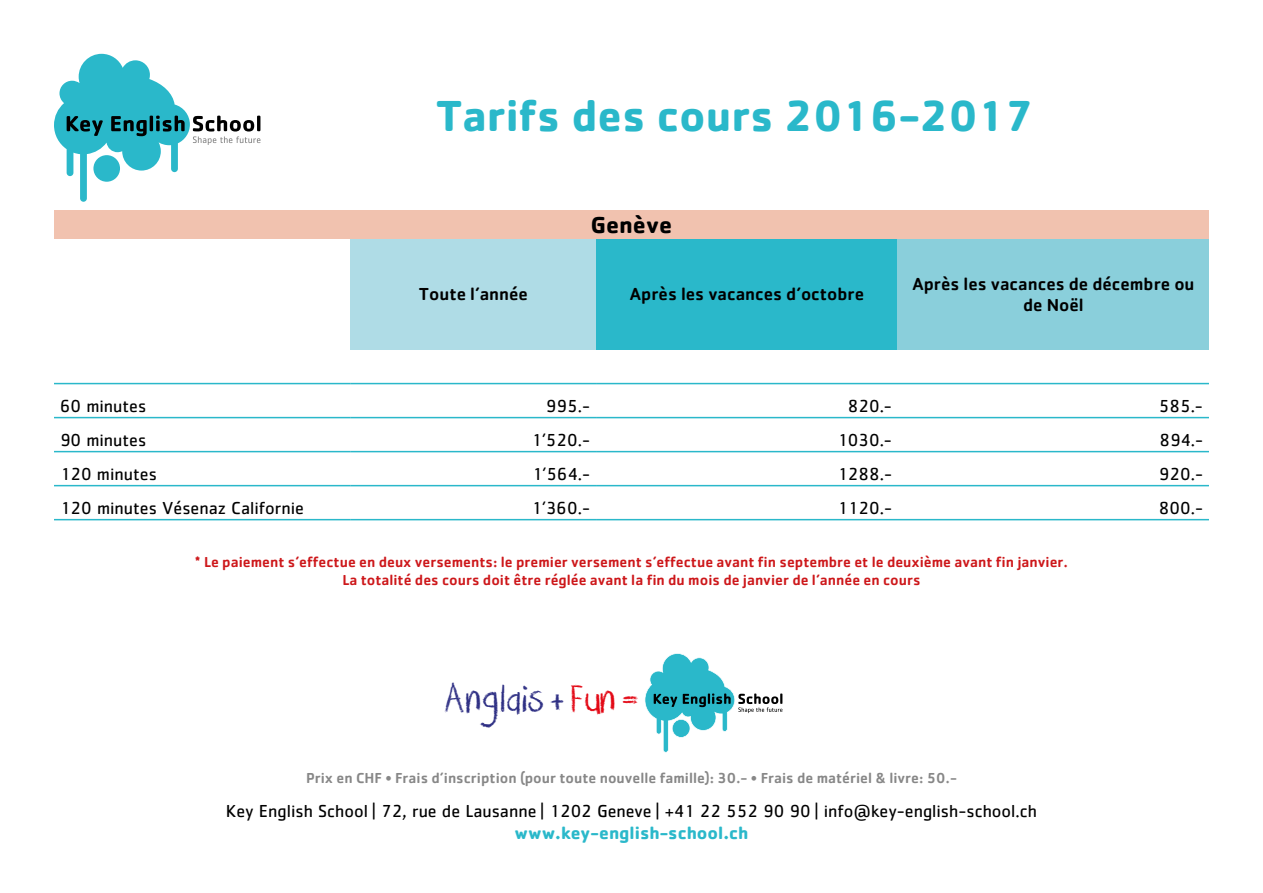
<style>
.page{position:relative;width:1263px;height:893px;background:#fff}
.page>*{position:absolute;margin:0;border:0;box-sizing:border-box;transform-origin:0 0}
.t1{font:700 45px "Cachet Std";color:#2ab8ca}
.t2{font:42.6px "DK Crayon Crumble";color:#2d2e83}
.t3{font:700 24px "Cachet Std";color:#000}
.t4{font:18px "Cachet Std";color:#000}
.t5{font:500 18px/21.6px "Cachet Std";color:#000;text-align:center}
.t6{font:700 18px "Cachet Std";color:#2ab8ca}
.t7{font:500 15px/18px "Cachet Std";color:#cd171a;text-align:center}
.t8{font:500 15px "Cachet Std";color:#878787}
.s1{color:#e30613}
</style>
<div class="page">
<div style="left:54px;top:210px;width:1155px;height:29px;background:#f1c2af"></div>
<div style="left:351px;top:239px;width:245px;height:111px;background:#afdce6"></div>
<div style="left:596px;top:239px;width:302px;height:111px;background:#2ab8ca"></div>
<div style="left:898px;top:239px;width:311px;height:111px;background:#8acfdb"></div>
<hr style="left:54px;top:383px;width:297px;height:1px;background:#2ab8ca">
<hr style="left:351px;top:383px;width:245px;height:1px;background:#2ab8ca">
<hr style="left:596px;top:383px;width:302px;height:1px;background:#2ab8ca">
<hr style="left:898px;top:383px;width:311px;height:1px;background:#2ab8ca">
<hr style="left:54px;top:417px;width:297px;height:1px;background:#2ab8ca">
<hr style="left:351px;top:417px;width:245px;height:1px;background:#2ab8ca">
<hr style="left:596px;top:417px;width:302px;height:1px;background:#2ab8ca">
<hr style="left:898px;top:417px;width:311px;height:1px;background:#2ab8ca">
<hr style="left:54px;top:451px;width:297px;height:1px;background:#2ab8ca">
<hr style="left:351px;top:451px;width:245px;height:1px;background:#2ab8ca">
<hr style="left:596px;top:451px;width:302px;height:1px;background:#2ab8ca">
<hr style="left:898px;top:451px;width:311px;height:1px;background:#2ab8ca">
<hr style="left:54px;top:485px;width:297px;height:1px;background:#2ab8ca">
<hr style="left:351px;top:485px;width:245px;height:1px;background:#2ab8ca">
<hr style="left:596px;top:485px;width:302px;height:1px;background:#2ab8ca">
<hr style="left:898px;top:485px;width:311px;height:1px;background:#2ab8ca">
<hr style="left:54px;top:519px;width:297px;height:1px;background:#2ab8ca">
<hr style="left:351px;top:519px;width:245px;height:1px;background:#2ab8ca">
<hr style="left:596px;top:519px;width:302px;height:1px;background:#2ab8ca">
<hr style="left:898px;top:519px;width:311px;height:1px;background:#2ab8ca">
<svg style="left:54px;top:54px;width:206px;height:148px"></svg>
<svg style="left:645px;top:653px;width:137px;height:100px"></svg>
<h1 class="t1" style="left:436px;top:87px;width:600px">Tarifs des cours 2016-2017</h1>
<h3 class="t3" style="left:591px;top:209px;width:83px">Genève</h3>
<p class="t5" style="left:419px;top:283px;width:111px">Toute l’année</p>
<p class="t5" style="left:630px;top:283px;width:236px">Après les vacances d’octobre</p>
<p class="t5" style="left:912px;top:272px;width:284px">Après les vacances de décembre ou de Noël</p>
<p class="t4" style="left:60px;top:395px;width:88px">60 minutes</p>
<p class="t4" style="left:546px;top:395px;width:46px">995.-</p>
<p class="t4" style="left:848px;top:395px;width:46px">820.-</p>
<p class="t4" style="left:1159px;top:395px;width:46px">585.-</p>
<p class="t4" style="left:60px;top:429px;width:88px">90 minutes</p>
<p class="t4" style="left:531px;top:429px;width:60px">1’520.-</p>
<p class="t4" style="left:837px;top:429px;width:56px">1030.-</p>
<p class="t4" style="left:1159px;top:429px;width:45px">894.-</p>
<p class="t4" style="left:60px;top:463px;width:98px">120 minutes</p>
<p class="t4" style="left:532px;top:463px;width:60px">1’564.-</p>
<p class="t4" style="left:837px;top:463px;width:56px">1288.-</p>
<p class="t4" style="left:1159px;top:463px;width:46px">920.-</p>
<p class="t4" style="left:60px;top:497px;width:245px">120 minutes Vésenaz Californie</p>
<p class="t4" style="left:531px;top:497px;width:60px">1’360.-</p>
<p class="t4" style="left:837px;top:497px;width:56px">1120.-</p>
<p class="t4" style="left:1159px;top:497px;width:46px">800.-</p>
<p class="t7" style="left:195px;top:553px;width:874px">* Le paiement s’effectue en deux versements: le premier versement s’effectue avant fin septembre et le deuxième avant fin janvier.<br>La totalité des cours doit être réglée avant la fin du mois de janvier de l’année en cours</p>
<h2 class="t2" style="left:444px;top:674px;width:197px">Anglais +<span class="s1">Fun =</span></h2>
<p class="t8" style="left:306px;top:769px;width:652px">Prix en CHF • Frais d’inscription (pour toute nouvelle famille): 30.- • Frais de matériel &amp; livre: 50.-</p>
<p class="t4" style="left:226px;top:801px;width:813px">Key English School | 72, rue de Lausanne | 1202 Geneve | +41 22 552 90 90 | info@key-english-school.ch</p>
<p class="t6" style="left:514px;top:821px;width:235px">www.key-english-school.ch</p>
</div>
